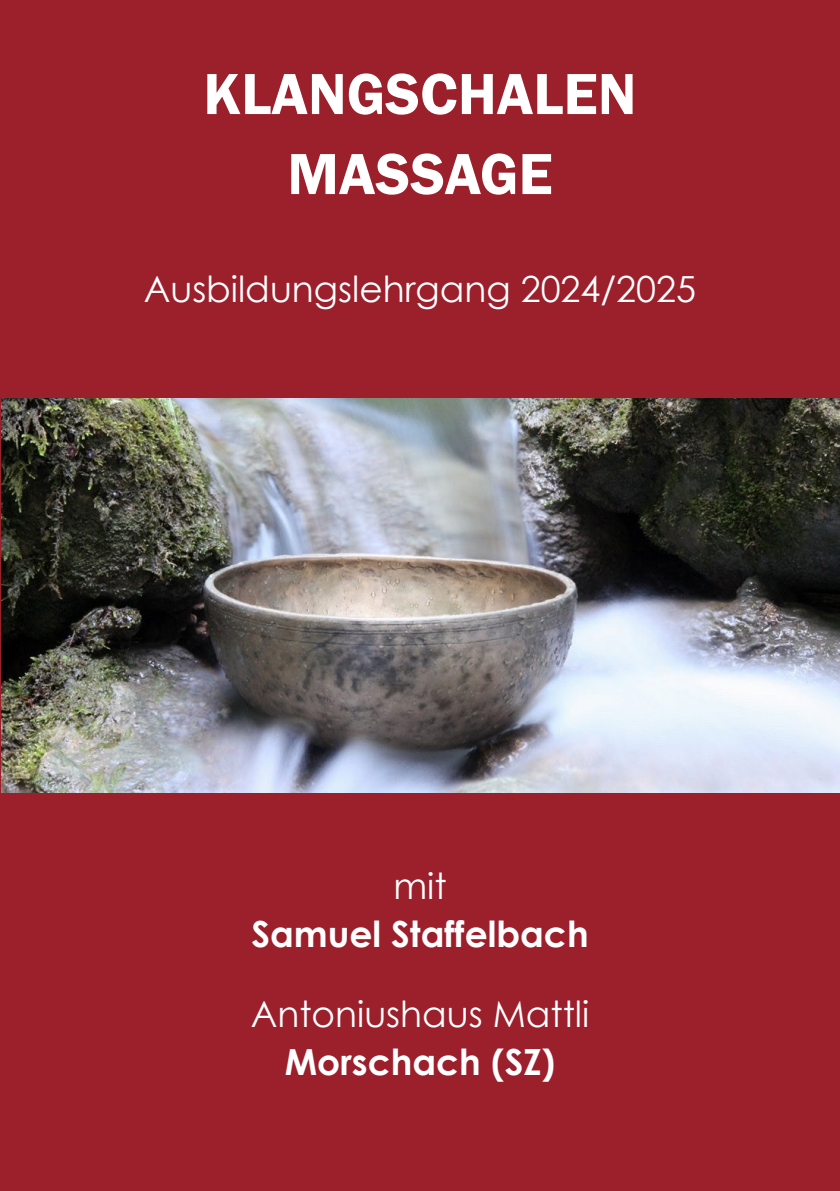
<style>
.page{position:relative;width:840px;height:1191px;background:#fff}
.page>*{position:absolute;margin:0;border:0;box-sizing:border-box;transform-origin:0 0}
.t1{font:600 60px/80px "Franklin Gothic";color:#fff;text-align:center}
.t2{font:36px "Century Gothic";color:#fff}
.t3{font:700 36px "Century Gothic";color:#fff}
</style>
<div class="page">
<div style="left:0;top:0;width:839px;height:1191px;background:#9c1f2c"></div>
<img style="left:1px;top:399px;width:838px;height:393px">
<h1 class="t1" style="left:203px;top:55px;width:434px">KLANGSCHALEN<br>MASSAGE</h1>
<p class="t2" style="left:144px;top:264px;width:553px">Ausbildungslehrgang 2024/2025</p>
<p class="t2" style="left:393px;top:860px;width:55px">mit</p>
<p class="t3" style="left:251px;top:906px;width:338px">Samuel Staffelbach</p>
<p class="t2" style="left:250px;top:988px;width:340px">Antoniushaus Mattli</p>
<p class="t3" style="left:285px;top:1034px;width:271px">Morschach (SZ)</p>
</div>
